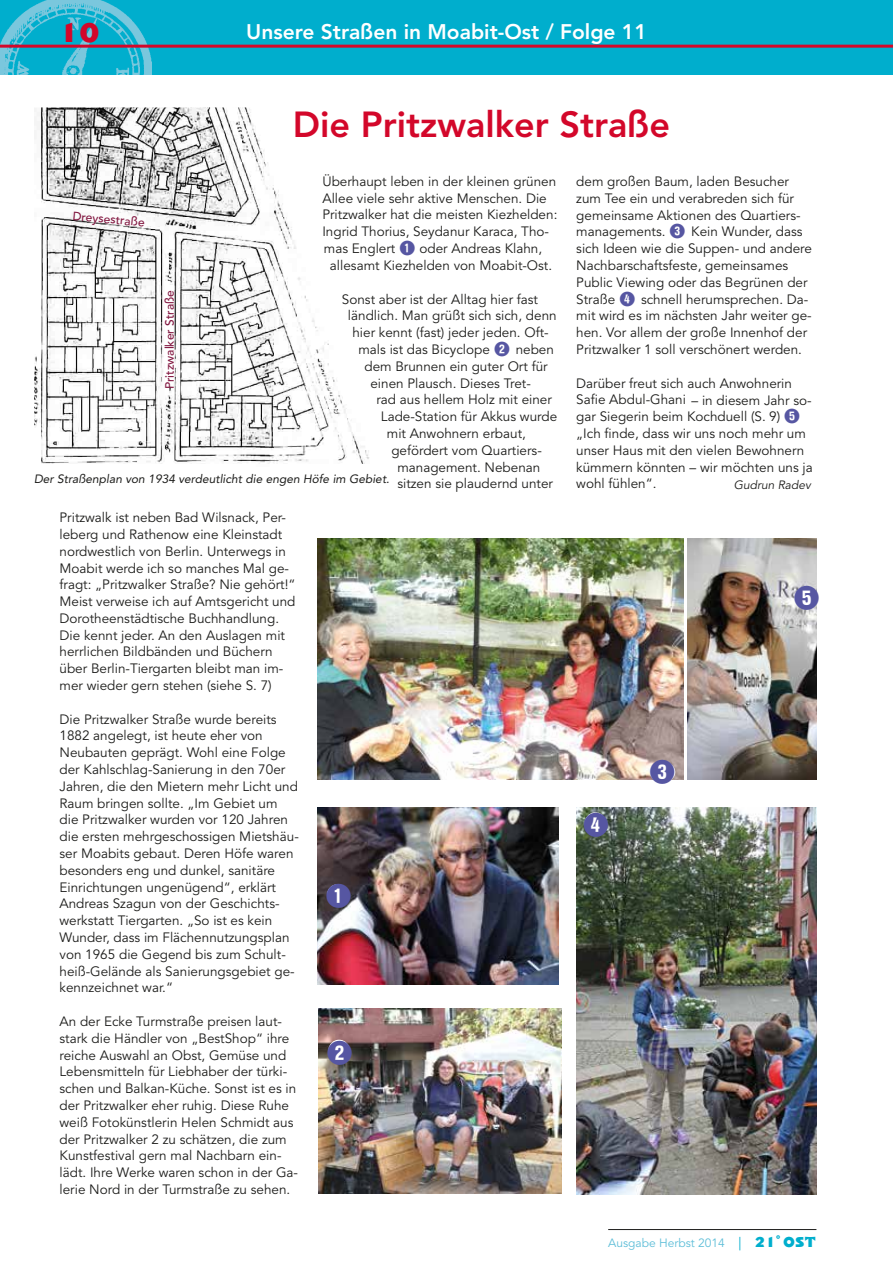
<style>
.page{position:relative;width:893px;height:1263px;background:#fff}
.page>*{position:absolute;margin:0;border:0;box-sizing:border-box;transform-origin:0 0}
.t1{font:800 36px "Avenir LT Pro";color:#d3072a}
.t2{font:27px "Numerics P04";color:#5656a2}
.t3{font:25.5px "Nimrod";color:#d3072a}
.t4{font:800 21px "Avenir LT Pro";color:#fff}
.t5{font:13.5px/16.8px "Avenir LT Pro";color:#1d1d1b}
.t6{font:italic 12px "Avenir";color:#1d1d1b}
.t7{font:500 12px "Avenir LT Pro";color:#821841}
.t8{font:12px "Avenir LT Pro";color:#5ebed8}
.t9{font:italic 12px "Avenir LT Pro";color:#1d1d1b}
.s1{font-family:"Numerics P04";font-size:16.5px;color:#5656a2}
.s2{font-size:13.5px;color:#00aecd}
.s3{font-family:"Nimrod";font-size:13.5px;color:#00aecd}
</style>
<div class="page">
<div style="left:0;top:0;width:893px;height:74px;background:#00aecd"></div>
<hr style="left:608px;top:1229px;width:208px;height:1px;background:#1d1d1b">
<img style="left:0;top:0;width:151px;height:74px">
<hr style="left:0;top:45px;width:893px;height:3px;background:#d3072a">
<img style="left:318px;top:539px;width:365px;height:240px">
<img style="left:318px;top:807px;width:240px;height:177px">
<img style="left:576px;top:807px;width:240px;height:387px">
<div style="left:650px;top:762px;width:24px;height:20px;background:#fff;border-radius:50%"></div>
<div style="left:650px;top:761px;width:25px;height:22px;border:2px solid #fff;border-radius:50%"></div>
<div style="left:328px;top:885px;width:19px;height:20px;background:#fff;border-radius:50%"></div>
<div style="left:327px;top:884px;width:21px;height:21px;border:2px solid #fff;border-radius:50%"></div>
<img style="left:34px;top:107px;width:335px;height:357px">
<div style="left:585px;top:813px;width:20px;height:20px;background:#fff;border-radius:50%"></div>
<div style="left:585px;top:812px;width:21px;height:21px;border:2px solid #fff;border-radius:50%"></div>
<img style="left:687px;top:539px;width:130px;height:240px">
<div style="left:796px;top:587px;width:20px;height:19px;background:#fff;border-radius:50%"></div>
<div style="left:795px;top:586px;width:22px;height:21px;border:2px solid #fff;border-radius:50%"></div>
<img style="left:319px;top:1009px;width:243px;height:185px">
<div style="left:329px;top:1040px;width:20px;height:20px;background:#fff;border-radius:50%"></div>
<div style="left:328px;top:1040px;width:22px;height:21px;border:2px solid #fff;border-radius:50%"></div>
<h3 class="t3" style="left:60px;top:15px;width:42px">10</h3>
<h3 class="t4" style="left:246px;top:20px;width:402px">Unsere Straßen in Moabit-Ost / Folge 11</h3>
<h1 class="t1" style="left:293px;top:103px;width:379px">Die Pritzwalker Straße</h1>
<p class="t5" style="left:322px;top:173px;width:235px">Überhaupt leben in der kleinen grünen</p>
<p class="t5" style="left:322px;top:190px;width:226px">Allee viele sehr aktive Menschen. Die</p>
<p class="t5" style="left:322px;top:207px;width:236px">Pritzwalker hat die meisten Kiezhelden:</p>
<p class="t5" style="left:322px;top:223px;width:228px">Ingrid Thorius, Seydanur Karaca, Tho-</p>
<p class="t5" style="left:324px;top:240px;width:220px">mas Englert <span class="s1">Q</span> oder Andreas Klahn,</p>
<p class="t5" style="left:330px;top:257px;width:224px">allesamt Kiezhelden von Moabit-Ost.</p>
<p class="t5" style="left:342px;top:291px;width:198px">Sonst aber ist der Alltag hier fast</p>
<p class="t5" style="left:348px;top:308px;width:210px">ländlich. Man grüßt sich sich, denn</p>
<p class="t5" style="left:352px;top:324px;width:198px">hier kennt (fast) jeder jeden. Oft-</p>
<p class="t5" style="left:358px;top:341px;width:197px">mals ist das Bicyclope <span class="s1">W</span> neben</p>
<p class="t5" style="left:364px;top:358px;width:185px">dem Brunnen ein guter Ort für</p>
<p class="t5" style="left:370px;top:375px;width:162px">einen Plausch. Dieses Tret-</p>
<p class="t5" style="left:376px;top:392px;width:177px">rad aus hellem Holz mit einer</p>
<p class="t5" style="left:381px;top:408px;width:178px">Lade-Station für Akkus wurde</p>
<p class="t5" style="left:387px;top:425px;width:140px">mit Anwohnern erbaut,</p>
<p class="t5" style="left:391px;top:442px;width:152px">gefördert vom Quartiers-</p>
<p class="t5" style="left:397px;top:459px;width:145px">management. Nebenan</p>
<p class="t5" style="left:397px;top:476px;width:157px">sitzen sie plaudernd unter</p>
<p class="t7" style="left:73px;top:209px;width:74px;rotate:5deg">Dreysestraße</p>
<p class="t7" style="left:163px;top:389px;width:101px;rotate:-90deg">Pritzwalker Straße</p>
<p class="t6" style="left:34px;top:472px;width:357px">Der Straßenplan von 1934 verdeutlicht die engen Höfe im Gebiet.</p>
<p class="t5" style="left:60px;top:509px;width:237px">Pritzwalk ist neben Bad Wilsnack, Per&shy;leberg und Rathenow eine Kleinstadt nordwestlich von Berlin. Unterwegs in Moabit werde ich so manches Mal ge&shy;fragt: „Pritzwalker Straße? Nie gehört!“ Meist verweise ich auf Amtsgericht und Dorotheenstädtische Buchhandlung.<br>Die kennt jeder. An den Auslagen mit herrlichen Bildbänden und Büchern über Berlin-Tiergarten bleibt man im&shy;mer wieder gern stehen (siehe S. 7)</p>
<p class="t5" style="left:60px;top:711px;width:241px">Die Pritzwalker Straße wurde bereits 1882 angelegt, ist heute eher von Neubauten geprägt. Wohl eine Folge der Kahlschlag-Sanierung in den 70er Jahren, die den Mietern mehr Licht und Raum bringen sollte. „Im Gebiet um die Pritzwalker wurden vor 120 Jahren die ersten mehrgeschossigen Mietshäu&shy;ser Moabits gebaut. Deren Höfe waren besonders eng und dunkel, sanitäre Einrichtungen ungenügend“, erklärt Andreas Szagun von der Geschichts&shy;werkstatt Tiergarten. „So ist es kein Wunder, dass im Flächennutzungsplan von 1965 die Gegend bis zum Schult&shy;heiß-Gelände als Sanierungsgebiet ge&shy;kennzeichnet war.“</p>
<p class="t5" style="left:60px;top:1013px;width:240px">An der Ecke Turmstraße preisen laut&shy;stark die Händler von „BestShop“ ihre reiche Auswahl an Obst, Gemüse und Lebensmitteln für Liebhaber der türki&shy;schen und Balkan-Küche. Sonst ist es in der Pritzwalker eher ruhig. Diese Ruhe weiß Fotokünstlerin Helen Schmidt aus der Pritzwalker 2 zu schätzen, die zum Kunstfestival gern mal Nachbarn ein&shy;lädt. Ihre Werke waren schon in der Ga&shy;lerie Nord in der Turmstraße zu sehen.</p>
<h2 class="t2" style="left:325px;top:882px;width:28px">Q</h2>
<h2 class="t2" style="left:326px;top:1038px;width:28px">W</h2>
<p class="t5" style="left:576px;top:173px;width:237px">dem großen Baum, laden Besucher zum Tee ein und verabreden sich für gemeinsame Aktionen des Quartiers&shy;managements. <span class="s1">E</span> Kein Wunder, dass sich Ideen wie die Suppen- und andere Nachbarschaftsfeste, gemeinsames Public Viewing oder das Begrünen der Straße <span class="s1">R</span> schnell herumsprechen. Da&shy;mit wird es im nächsten Jahr weiter ge&shy;hen. Vor allem der große Innenhof der Pritzwalker 1 soll verschönert werden.</p>
<p class="t5" style="left:576px;top:375px;width:238px">Darüber freut sich auch Anwohnerin<br>Safie Abdul-Ghani – in diesem Jahr so&shy;gar Siegerin beim Kochduell (S. 9) <span class="s1">T </span>„Ich finde, dass wir uns noch mehr um unser Haus mit den vielen Bewohnern kümmern könnten – wir möchten uns ja wohl fühlen“.</p>
<p class="t9" style="left:734px;top:477px;width:79px">Gudrun Radev</p>
<h2 class="t2" style="left:583px;top:811px;width:28px">R</h2>
<h2 class="t2" style="left:649px;top:758px;width:28px">E</h2>
<h2 class="t2" style="left:793px;top:584px;width:28px">T</h2>
<p class="t8" style="left:608px;top:1235px;width:210px">Ausgabe Herbst 2014 <span class="s2">|</span> <span class="s3">21˚ OST</span></p>
</div>
